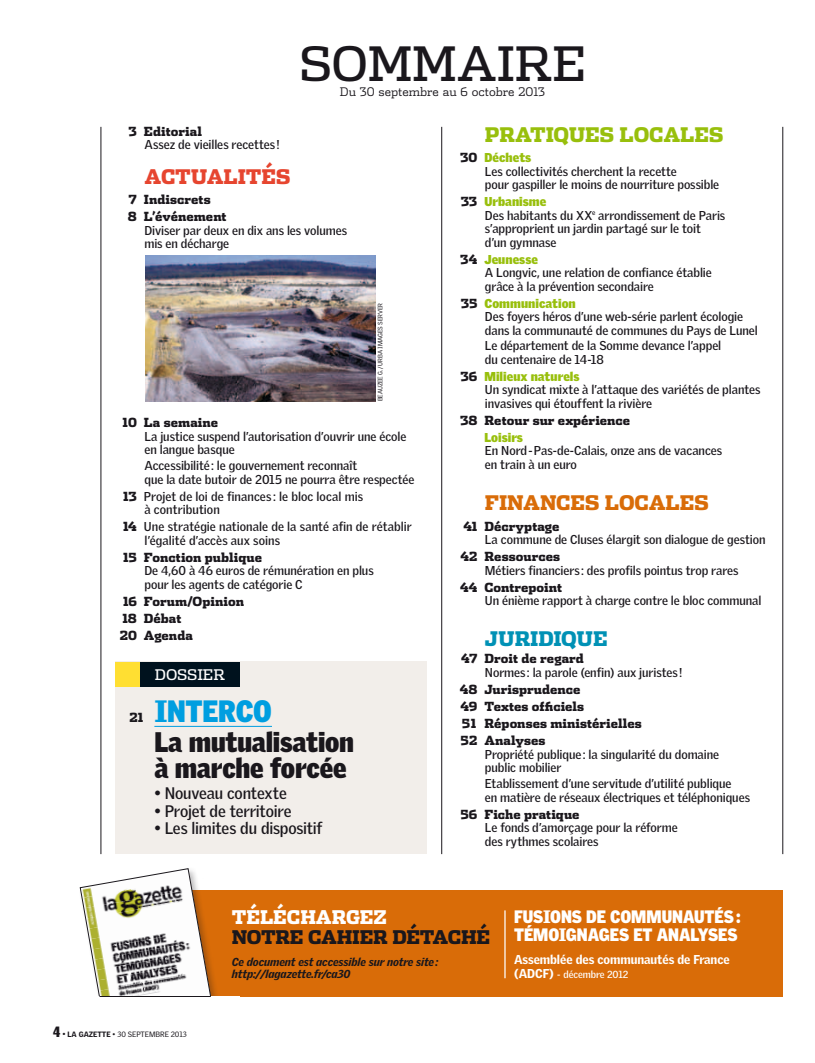
<style>
.page{position:relative;width:815px;height:1063px;background:#fff}
.page>*{position:absolute;margin:0;border:0;box-sizing:border-box;transform-origin:0 0}
.t1{font:47.5px "Dispatch";letter-spacing:-.005em;color:#1a171c}
.Surtitre_dossier{font:900 30px "Griffith Gothic";letter-spacing:-.01em;color:#009ee0;scale:.94 1}
.Titre_dossier{font:900 27.5px/26.2px "Griffith Gothic";letter-spacing:-.01em;color:#1a171c;scale:.94 1}
.Pratiques{font:900 20px "Dispatch";letter-spacing:-.005em;color:#98bf0c;scale:.94 1}
.Finances{font:900 20px "Dispatch";letter-spacing:-.005em;color:#d96c08;scale:.94 1}
.Actualités{font:900 20px "Dispatch";letter-spacing:-.005em;color:#e6452f;scale:.94 1}
.page_folio_suite{font:900 20px "Dispatch";letter-spacing:-.01em;color:#0091b5;scale:.94 1}
.t2{font:900 18.75px "Dispatch";letter-spacing:-.02em;color:#1a171c;scale:.94 1}
.t3{font:900 18.75px "Dispatch";letter-spacing:-.005em;color:#fff;scale:.94 1}
.Titre_cahier{font:900 17.5px/17.5px "Griffith Gothic";letter-spacing:-.005em;color:#fff;scale:.94 1}
.Texte_dossier{font:700 16.25px "Griffith Gothic";letter-spacing:-.01em;color:#1a171c}
.t4{font:14.75px "Dispatch";color:#fff}
.page_folio_suite-2{font:700 12.5px/13.5px "Griffith Gothic";letter-spacing:-.005em;color:#1a171c}
.Page_folio{font:900 12.5px "Dispatch";letter-spacing:.005em;color:#1a171c;scale:.94 1}
.Page_folio_sans_rubr{font:700 12.5px/13.5px "Griffith Gothic";letter-spacing:.005em;color:#1a171c}
.Page_folio_étiquette{font:900 12.5px "Griffith Gothic";letter-spacing:.005em;color:#98bf0c}
.Sous-titre_cahier{font:900 12.5px "Griffith Gothic";letter-spacing:-.005em;color:#fff}
.Surtitre_dossier-2{font:900 12.5px "Dispatch";color:#1a171c;scale:.94 1}
.t5{font:300 11.88px "Dispatch";color:#1a171c}
.t6{font:italic 900 11.25px/12.5px "Griffith Gothic";letter-spacing:-.005em;color:#1a171c}
.Sous-titre_cahier-2{font:700 10px "Griffith Gothic";letter-spacing:-.005em;color:#fff}
.t7{font:7.5px "Griffith Gothic";letter-spacing:-.005em;color:#1a171c}
.CREDIT{font:6.25px "Griffith Gothic";letter-spacing:-.01em;color:#1a171c}
.s1{font-family:"Dispatch";font-weight:900}
.s2{font-family:"Dispatch";color:#1a171c}
.s3{font-family:"Griffith Gothic Cond";font-weight:900;font-size:14.5px}
.s4{font-size:8.25px}
.s5{font-weight:900}
.s6{font-weight:900;font-size:12.5px}
</style>
<div class="page">
<div style="left:101px;top:890px;width:682px;height:107px;background:#d96c08"></div>
<div style="left:115px;top:662px;width:312px;height:192px;background:#f2eeea"></div>
<hr style="left:154px;top:726px;width:118px;height:1px;background:#009ee0">
<div style="left:140px;top:662px;width:100px;height:25px;background:#00121e"></div>
<div style="left:115px;top:662px;width:25px;height:25px;background:#ffdf32"></div>
<hr style="left:101px;top:127px;width:1px;height:727px;background:#1a171c">
<hr style="left:441px;top:127px;width:1px;height:727px;background:#1a171c">
<hr style="left:783px;top:127px;width:1px;height:727px;background:#1a171c">
<img style="left:145px;top:256px;width:231px;height:145px">
<div style="left:77px;top:866px;width:142px;height:141px;background:#1a171c;opacity:.3"></div>
<svg style="left:80px;top:868px;width:131px;height:129px"></svg>
<div style="left:53px;top:997px;width:187px;height:15px;background:#fff"></div>
<hr style="left:99px;top:996px;width:112px;height:1px;background:#1a171c">
<hr style="left:504px;top:910px;width:2px;height:68px;background:#fff">
<p class="t1" style="left:299px;top:31px;width:288px">SOMMAIRE</p>
<p class="t5" style="left:340px;top:84px;width:207px">Du 30 septembre au 6 octobre 2013</p>
<p class="Page_folio" style="left:128px;top:122px;width:80px">3 Editorial</p>
<p class="page_folio_suite-2" style="left:144px;top:138px;width:137px">Assez de vieilles recettes !</p>
<p class="Actualités" style="left:144px;top:162px;width:157px">ACTUALITÉS</p>
<p class="Page_folio" style="left:129px;top:191px;width:89px">7 Indiscrets</p>
<p class="Page_folio" style="left:128px;top:208px;width:107px">8 L’événement</p>
<p class="page_folio_suite-2" style="left:144px;top:223px;width:204px">Diviser par deux en dix ans les volumes mis en décharge</p>
<p class="CREDIT" style="left:377px;top:401px;width:100px;rotate:-90deg">BEAUZEE G./URBA IMAGES SERVER</p>
<p class="Page_folio" style="left:123px;top:414px;width:103px">10 La semaine</p>
<p class="page_folio_suite-2" style="left:144px;top:429px;width:264px">La justice suspend l’autorisation d’ouvrir une école en langue basque</p>
<p class="page_folio_suite-2" style="left:144px;top:459px;width:272px">Accessibilité: le gouvernement reconnaît<br>que la date butoir de 2015 ne pourra être respectée</p>
<p class="Page_folio_sans_rubr" style="left:144px;top:489px;width:220px;text-indent:-21px"><span class="s1">13</span> Projet de loi de finances : le bloc local mis à contribution</p>
<p class="Page_folio_sans_rubr" style="left:144px;top:520px;width:269px;text-indent:-21px"><span class="s1">14</span> Une stratégie nationale de la santé afin de rétablir l’égalité d’accès aux soins</p>
<p class="Page_folio" style="left:123px;top:548px;width:149px">15 Fonction publique</p>
<p class="page_folio_suite-2" style="left:144px;top:564px;width:231px">De 4,60 à 46 euros de rémunération en plus pour les agents de catégorie C</p>
<p class="Page_folio" style="left:123px;top:592px;width:130px">16 Forum/Opinion</p>
<p class="Page_folio" style="left:122px;top:609px;width:64px">18 Débat</p>
<p class="Page_folio" style="left:120px;top:626px;width:79px">20 Agenda</p>
<p class="Surtitre_dossier-2" style="left:130px;top:709px;width:16px">21</p>
<p class="t4" style="left:155px;top:664px;width:72px">DOSSIER</p>
<p class="Surtitre_dossier" style="left:154px;top:693px;width:127px">INTERCO</p>
<p class="Titre_dossier" style="left:154px;top:728px;width:214px">La mutualisation à marche forcée</p>
<p class="Texte_dossier" style="left:154px;top:784px;width:134px">• Nouveau contexte</p>
<p class="Texte_dossier" style="left:154px;top:801px;width:139px">• Projet de territoire</p>
<p class="Texte_dossier" style="left:154px;top:819px;width:170px">• Les limites du dispositif</p>
<p class="Pratiques" style="left:485px;top:120px;width:255px">PRATIQUES LOCALES</p>
<p class="Page_folio_étiquette" style="left:460px;top:150px;width:73px"><span class="s2">30</span> Déchets</p>
<p class="page_folio_suite-2" style="left:485px;top:164px;width:236px">Les collectivités cherchent la recette<br>pour gaspiller le moins de nourriture possible</p>
<p class="Page_folio_étiquette" style="left:461px;top:194px;width:87px"><span class="s2">33</span> Urbanisme</p>
<p class="page_folio_suite-2" style="left:485px;top:208px;width:242px">Des habitants du XX<sup>e</sup> arrondissement de Paris s’approprient un jardin partagé sur le toit d’un gymnase</p>
<p class="Page_folio_étiquette" style="left:460px;top:252px;width:79px"><span class="s2">34</span> Jeunesse</p>
<p class="page_folio_suite-2" style="left:485px;top:266px;width:228px">A Longvic, une relation de confiance établie grâce à la prévention secondaire</p>
<p class="Page_folio_étiquette" style="left:461px;top:296px;width:117px"><span class="s2">35</span> Communication</p>
<p class="page_folio_suite-2" style="left:485px;top:310px;width:274px">Des foyers héros d’une web-série parlent écologie dans la communauté de communes du Pays de Lunel</p>
<p class="page_folio_suite-2" style="left:485px;top:339px;width:238px">Le département de la Somme devance l’appel du centenaire de 14-18</p>
<p class="Page_folio_étiquette" style="left:461px;top:368px;width:121px"><span class="s2">36</span> Milieux naturels</p>
<p class="page_folio_suite-2" style="left:485px;top:383px;width:277px">Un syndicat mixte à l’attaque des variétés de plantes invasives qui étouffent la rivière</p>
<p class="Page_folio" style="left:460px;top:411px;width:183px">38 Retour sur expérience</p>
<p class="Page_folio_étiquette" style="left:484px;top:430px;width:40px">Loisirs</p>
<p class="page_folio_suite-2" style="left:485px;top:444px;width:239px">En Nord-Pas-de-Calais, onze ans de vacances en train à un euro</p>
<p class="Finances" style="left:485px;top:488px;width:240px">FINANCES LOCALES</p>
<p class="Page_folio" style="left:463px;top:517px;width:104px">41 Décryptage</p>
<p class="page_folio_suite-2" style="left:485px;top:533px;width:282px">La commune de Cluses élargit son dialogue de gestion</p>
<p class="Page_folio" style="left:460px;top:547px;width:108px">42 Ressources</p>
<p class="page_folio_suite-2" style="left:485px;top:563px;width:255px">Métiers financiers: des profils pointus trop rares</p>
<p class="Page_folio" style="left:460px;top:578px;width:110px">44 Contrepoint</p>
<p class="page_folio_suite-2" style="left:485px;top:594px;width:278px">Un énième rapport à charge contre le bloc communal</p>
<p class="page_folio_suite" style="left:485px;top:625px;width:132px">JURIDIQUE</p>
<p class="Page_folio" style="left:461px;top:650px;width:132px">47 Droit de regard</p>
<p class="page_folio_suite-2" style="left:485px;top:665px;width:199px">Normes: la parole (enfin) aux juristes!</p>
<p class="Page_folio" style="left:460px;top:680px;width:130px">48 Jurisprudence</p>
<p class="Page_folio" style="left:460px;top:697px;width:133px">49 Textes officiels</p>
<p class="Page_folio" style="left:462px;top:714px;width:193px">51 Réponses ministérielles</p>
<p class="Page_folio" style="left:461px;top:731px;width:92px">52 Analyses</p>
<p class="page_folio_suite-2" style="left:485px;top:747px;width:236px">Propriété publique: la singularité du domaine public mobilier</p>
<p class="page_folio_suite-2" style="left:485px;top:777px;width:267px">Etablissement d’une servitude d’utilité publique<br>en matière de réseaux électriques et téléphoniques</p>
<p class="Page_folio" style="left:461px;top:805px;width:128px">56 Fiche pratique</p>
<p class="page_folio_suite-2" style="left:485px;top:821px;width:194px">Le fonds d’amorçage pour la réforme des rythmes scolaires</p>
<p class="t7" style="left:53px;top:1030px;width:135px"><span class="s3">4</span> <span class="s4">•</span> <span class="s5">LA GAZETTE</span> • 30 SEPTEMBRE 2013</p>
<p class="t3" style="left:232px;top:904px;width:166px">TÉLÉCHARGEZ</p>
<p class="t2" style="left:232px;top:924px;width:276px">NOTRE CAHIER DÉTACHÉ</p>
<p class="t6" style="left:232px;top:955px;width:208px">Ce document est accessible sur notre site: http://lagazette.fr/ca30</p>
<p class="Titre_cahier" style="left:514px;top:908px;width:242px">FUSIONS DE COMMUNAUTÉS:<br>TÉMOIGNAGES ET ANALYSES</p>
<p class="Sous-titre_cahier" style="left:514px;top:952px;width:217px">Assemblée des communautés de France</p>
<p class="Sous-titre_cahier-2" style="left:514px;top:968px;width:116px"><span class="s6">(ADCF)</span> - décembre 2012</p>
</div>
